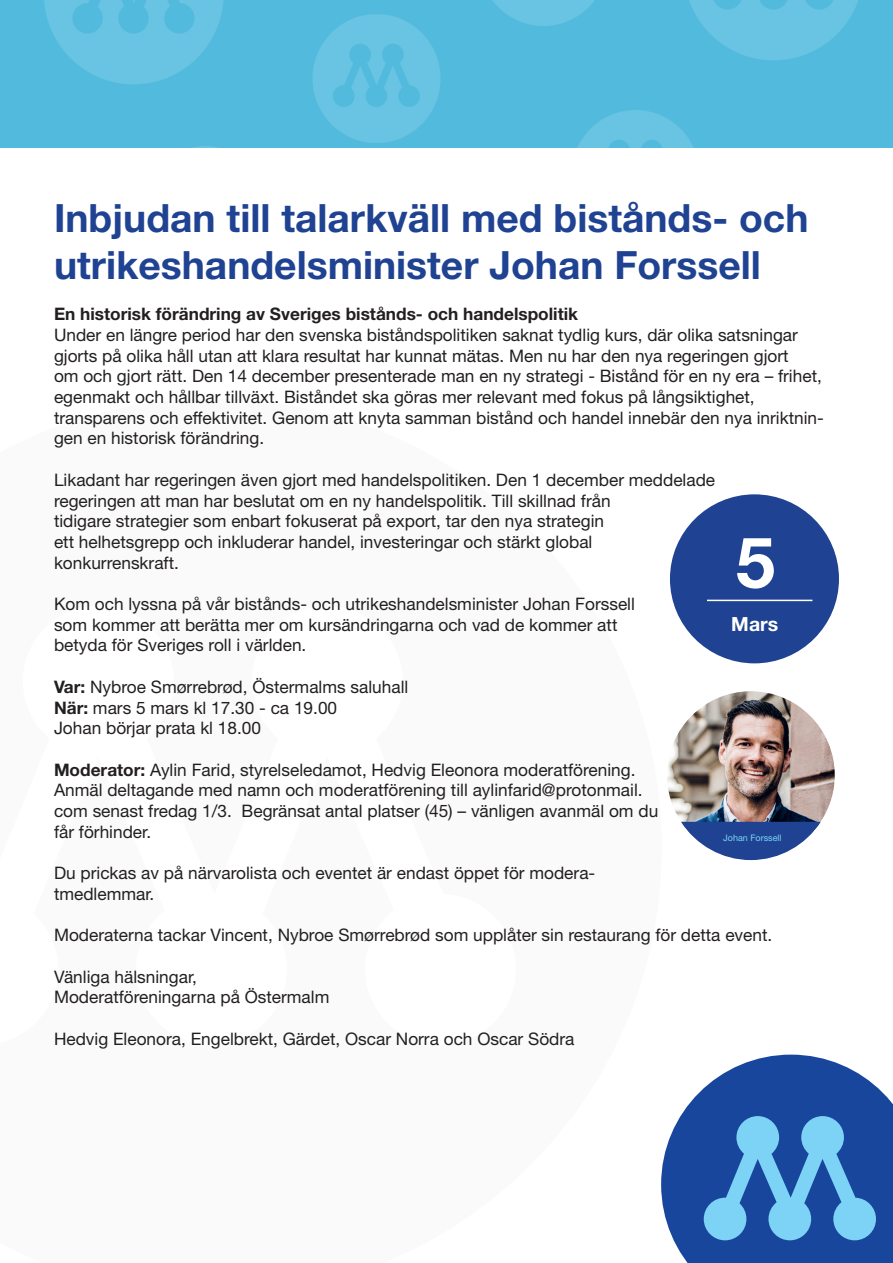
<style>
.page{position:relative;width:893px;height:1263px;background:#fff}
.page>*{position:absolute;margin:0;border:0;box-sizing:border-box;transform-origin:0 0}
.t1{font:700 70.5px "Helvetica Neue LT Std";color:#fff}
.t2{font:700 39px/46.8px "Helvetica Neue LT Std";color:#1f4392}
.t3{font:700 19.5px "Helvetica Neue LT Std";color:#fff}
.t4{font:17.25px/20.7px "Helvetica Neue LT Std";color:#231f20}
.t5{font:700 17.25px "Helvetica Neue LT Std";color:#231f20}
.t6{font:9px "Helvetica Neue LT Std";color:#7cd3f6}
.s1{font-weight:700}
</style>
<div class="page">
<svg style="left:661px;top:1054px;width:232px;height:209px;fill:#18469d"></svg>
<svg style="left:704px;top:1116px;width:172px;height:124px;background:#4687c6"></svg>
<img style="left:0;top:0;width:893px;height:148px">
<img style="left:667px;top:691px;width:168px;height:168px;border-radius:84px">
<svg style="left:681px;top:822px;width:140px;height:38px"></svg>
<div style="left:670px;top:494px;width:169px;height:169px;background:#1f4392;border-radius:50%"></div>
<hr style="left:707px;top:600px;width:105px;height:1px;background:#fff">
<h2 class="t2" style="left:54px;top:194px;width:756px">Inbjudan till talarkväll med bistånds- och utrikeshandelsminister Johan Forssell</h2>
<p class="t5" style="left:54px;top:303px;width:526px">En historisk förändring av Sveriges bistånds- och handelspolitik</p>
<p class="t4" style="left:54px;top:324px;width:771px">Under en längre period har den svenska biståndspolitiken saknat tydlig kurs, där olika satsningar gjorts på olika håll utan att klara resultat har kunnat mätas. Men nu har den nya regeringen gjort<br>om och gjort rätt. Den 14 december presenterade man en ny strategi - Bistånd för en ny era – frihet, egenmakt och hållbar tillväxt. Biståndet ska göras mer relevant med fokus på långsiktighet, transparens och effektivitet. Genom att knyta samman bistånd och handel innebär den nya inriktnin&shy;gen en historisk förändring.</p>
<p class="t4" style="left:54px;top:469px;width:663px">Likadant har regeringen även gjort med handelspolitiken. Den 1 december meddelade regeringen att man har beslutat om en ny handelspolitik. Till skillnad från<br>tidigare strategier som enbart fokuserat på export, tar den nya strategin<br>ett helhetsgrepp och inkluderar handel, investeringar och stärkt global konkurrenskraft.</p>
<p class="t4" style="left:54px;top:593px;width:582px">Kom och lyssna på vår bistånds- och utrikeshandelsminister Johan Forssell som kommer att berätta mer om kursändringarna och vad de kommer att betyda för Sveriges roll i världen.</p>
<p class="t4" style="left:54px;top:676px;width:356px"><span class="s1">Var:</span> Nybroe Smørrebrød, Östermalms saluhall<br><span class="s1">När:</span> mars 5 mars kl 17.30 - ca 19.00<br>Johan börjar prata kl 18.00</p>
<p class="t4" style="left:54px;top:759px;width:606px"><span class="s1">Moderator:</span> Aylin Farid, styrelseledamot, Hedvig Eleonora moderatförening.<br>Anmäl deltagande med namn och moderatförening till aylinfarid@protonmail. com senast fredag 1/3. Begränsat antal platser (45) – vänligen avanmäl om du får förhinder.</p>
<p class="t4" style="left:54px;top:862px;width:543px">Du prickas av på närvarolista och eventet är endast öppet för modera&shy;tmedlemmar.</p>
<p class="t4" style="left:54px;top:924px;width:720px">Moderaterna tackar Vincent, Nybroe Smørrebrød som upplåter sin restaurang för detta event.</p>
<p class="t4" style="left:54px;top:966px;width:277px">Vänliga hälsningar,<br>Moderatföreningarna på Östermalm</p>
<p class="t4" style="left:54px;top:1028px;width:522px">Hedvig Eleonora, Engelbrekt, Gärdet, Oscar Norra och Oscar Södra</p>
<h1 class="t1" style="left:736px;top:519px;width:41px">5</h1>
<p class="t3" style="left:731px;top:611px;width:48px">Mars</p>
<p class="t6" style="left:723px;top:833px;width:60px">Johan Forssell</p>
</div>
